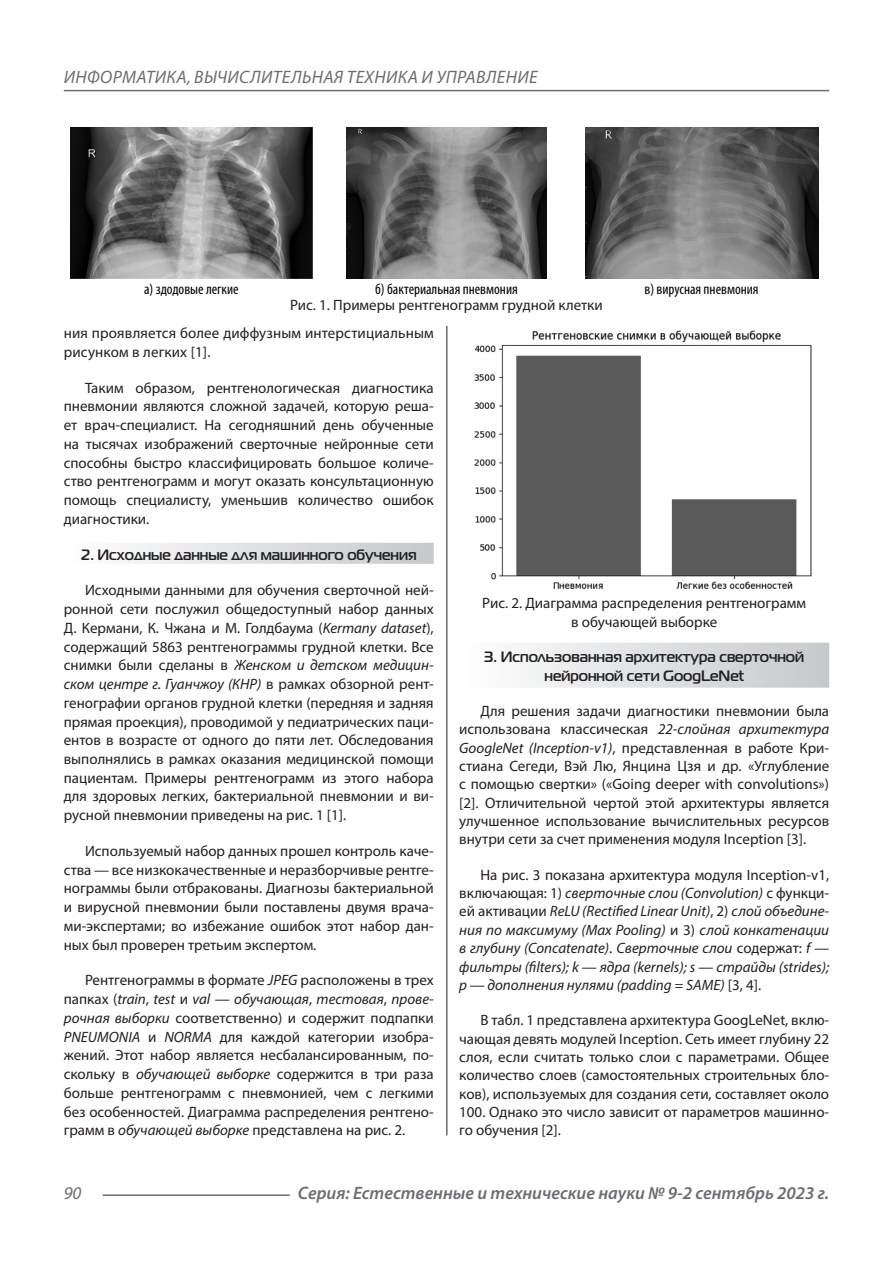
<style>
.page{position:relative;width:893px;height:1263px;background:#fff}
.page>*{position:absolute;margin:0;border:0;box-sizing:border-box;transform-origin:0 0}
.t1{font:italic 600 18px "Myriad Pro";color:#6c6d70}
.t2{font:italic 18px "Myriad Pro";letter-spacing:.02em;color:#6c6d70}
.Статья_текст{font:15px/18.8px "Myriad Pro";color:#231f20;text-align:justify}
.Статья_текст-2{font:italic 15px/18.3px "Myriad Pro";color:#231f20;text-align:justify}
.Статья_подзаголовок{font:700 15px/18.3px "Magistral C";color:#231f20;text-align:center}
.Таблица_Строка{font:condensed 15px "Myriad Pro";color:#000}
.s1{font-style:italic}
.s2{font-style:normal}
</style>
<div class="page">
<hr style="left:446px;top:128px;width:1px;height:1007px;background:#231f20">
<hr style="left:103px;top:1194px;width:187px;height:2px;background:#6c6d70">
<hr style="left:64px;top:90px;width:765px;height:1px;background:#6c6d70">
<div style="left:64px;top:543px;width:370px;height:21px;background:linear-gradient(to right,#fefeff,#c6c8ca)"></div>
<div style="left:459px;top:643px;width:370px;height:45px;background:linear-gradient(to right,#fefeff,#c6c8ca)"></div>
<img style="left:474px;top:330px;width:338px;height:259px">
<div style="left:442px;top:310px;width:10px;height:16px;background:#fff"></div>
<img style="left:70px;top:128px;width:243px;height:150px">
<img style="left:347px;top:128px;width:199px;height:150px">
<img style="left:585px;top:128px;width:233px;height:150px">
<p class="t2" style="left:64px;top:66px;width:475px">ИНФОРМАТИКА, ВЫЧИСЛИТЕЛЬНАЯ ТЕХНИКА И УПРАВЛЕНИЕ</p>
<p class="Таблица_Строка" style="left:144px;top:280px;width:96px">a) здодовые легкие</p>
<p class="Таблица_Строка" style="left:375px;top:280px;width:144px">б) бактериальная пневмония</p>
<p class="Таблица_Строка" style="left:645px;top:280px;width:116px">в) вирусная пневмония</p>
<p class="Статья_текст" style="left:290px;top:295px;width:314px">Рис. 1. Примеры рентгенограмм грудной клетки</p>
<p class="Статья_текст" style="left:64px;top:323px;width:371px">ния проявляется более диффузным интерстициальным рисунком в легких [1].</p>
<p class="Статья_текст" style="left:64px;top:378px;width:371px;text-indent:21px">Таким образом, рентгенологическая диагностика пневмонии являются сложной задачей, которую реша&shy;ет врач-специалист. На сегодняшний день обученные на тысячах изображений сверточные нейронные сети способны быстро классифицировать большое количе&shy;ство рентгенограмм и могут оказать консультационную помощь специалисту, уменьшив количество ошибок диагностики.</p>
<p class="Статья_подзаголовок" style="left:81px;top:545px;width:337px">2. Исходные данные для машинного обучения</p>
<p class="Статья_текст" style="left:64px;top:581px;width:371px;text-indent:21px">Исходными данными для обучения сверточной ней&shy;ронной сети послужил общедоступный набор данных Д. Кермани, К. Чжана и М. Голдбаума (<span class="s1">Kermany dataset</span>), содержащий 5863 рентгенограммы грудной клетки. Все снимки были сделаны в <span class="s1">Женском и детском медицин&shy;ском центре г. Гуанчжоу (КНР)</span> в рамках обзорной рент&shy;генографии органов грудной клетки (передняя и задняя прямая проекция), проводимой у педиатрических паци&shy;ентов в возрасте от одного до пяти лет. Обследования выполнялись в рамках оказания медицинской помощи пациентам. Примеры рентгенограмм из этого набора для здоровых легких, бактериальной пневмонии и ви&shy;русной пневмонии приведены на рис. 1 [1].</p>
<p class="Статья_текст" style="left:64px;top:841px;width:371px;text-indent:21px">Используемый набор данных прошел контроль каче&shy;ства — все низкокачественные и неразборчивые рентге&shy;нограммы были отбракованы. Диагнозы бактериальной и вирусной пневмонии были поставлены двумя врача&shy;ми-экспертами; во избежание ошибок этот набор дан&shy;ных был проверен третьим экспертом.</p>
<p class="Статья_текст" style="left:64px;top:971px;width:371px;text-indent:21px">Рентгенограммы в формате <span class="s1">JPEG</span> расположены в трех папках (<span class="s1">train</span>, <span class="s1">test</span> и <span class="s1">val</span> — <span class="s1">обучающая</span>, <span class="s1">тестовая</span>, <span class="s1">прове&shy;рочная выборки</span> соответственно) и содержит подпапки <span class="s1">PNEUMONIA</span> и <span class="s1">NORMA</span> для каждой категории изобра&shy;жений. Этот набор является несбалансированным, по&shy;скольку в <span class="s1">обучающей выборке</span> содержится в три раза больше рентгенограмм с пневмонией, чем с легкими без особенностей. Диаграмма распределения рентгено&shy;грамм в <span class="s1">обучающей выборке</span> представлена на рис. 2.</p>
<p class="Статья_текст" style="left:482px;top:594px;width:325px;line-height:18.3px;text-align:center">Рис. 2. Диаграмма распределения рентгенограмм в обучающей выборке</p>
<p class="Статья_подзаголовок" style="left:484px;top:647px;width:321px">3. Использованная архитектура сверточной нейронной сети GoogLeNet</p>
<p class="Статья_текст" style="left:459px;top:701px;width:371px;line-height:18.3px;text-indent:21px">Для решения задачи диагностики пневмонии была использована классическая <span class="s1">22-слойная архитектура GoogleNet (Inception-v1)</span>, представленная в работе Кри&shy;стиана Сегеди, Вэй Лю, Янцина Цзя и др. «Углубление с помощью свертки» («Going deeper with convolutions») [2]. Отличительной чертой этой архитектуры является улучшенное использование вычислительных ресурсов внутри сети за счет применения модуля Inception [3].</p>
<p class="Статья_текст-2" style="left:459px;top:865px;width:371px;text-indent:21px"><span class="s2">На рис. 3 показана архитектура модуля Inception-v1, включающая: 1)</span> сверточные слои (Convolution) <span class="s2">c функци&shy;ей активации</span> ReLU (Rectified Linear Unit)<span class="s2">, 2)</span> слой объедине&shy;ния по максимуму (Max Pooling) <span class="s2">и 3)</span> слой конкатенации в глубину (Concatenate)<span class="s2">.</span> Сверточные слои <span class="s2">содержат:</span> f — фильтры (filters); k — ядра (kernels); s — страйды (strides); p — дополнения нулями (padding = SAME) <span class="s2">[3, 4].</span></p>
<p class="Статья_текст" style="left:459px;top:1011px;width:371px;line-height:18.3px;text-indent:21px">В табл. 1 представлена архитектура GoogLeNet, вклю&shy;чающая девять модулей Inception. Сеть имеет глубину 22 слоя, если считать только слои с параметрами. Общее количество слоев (самостоятельных строительных бло&shy;ков), используемых для создания сети, составляет около 100. Однако это число зависит от параметров машинно&shy;го обучения [2].</p>
<p class="t2" style="left:64px;top:1182px;width:19px">90</p>
<p class="t1" style="left:298px;top:1182px;width:533px">Серия: Естественные и технические науки № 9-2 сентябрь 2023 г.</p>
</div>
